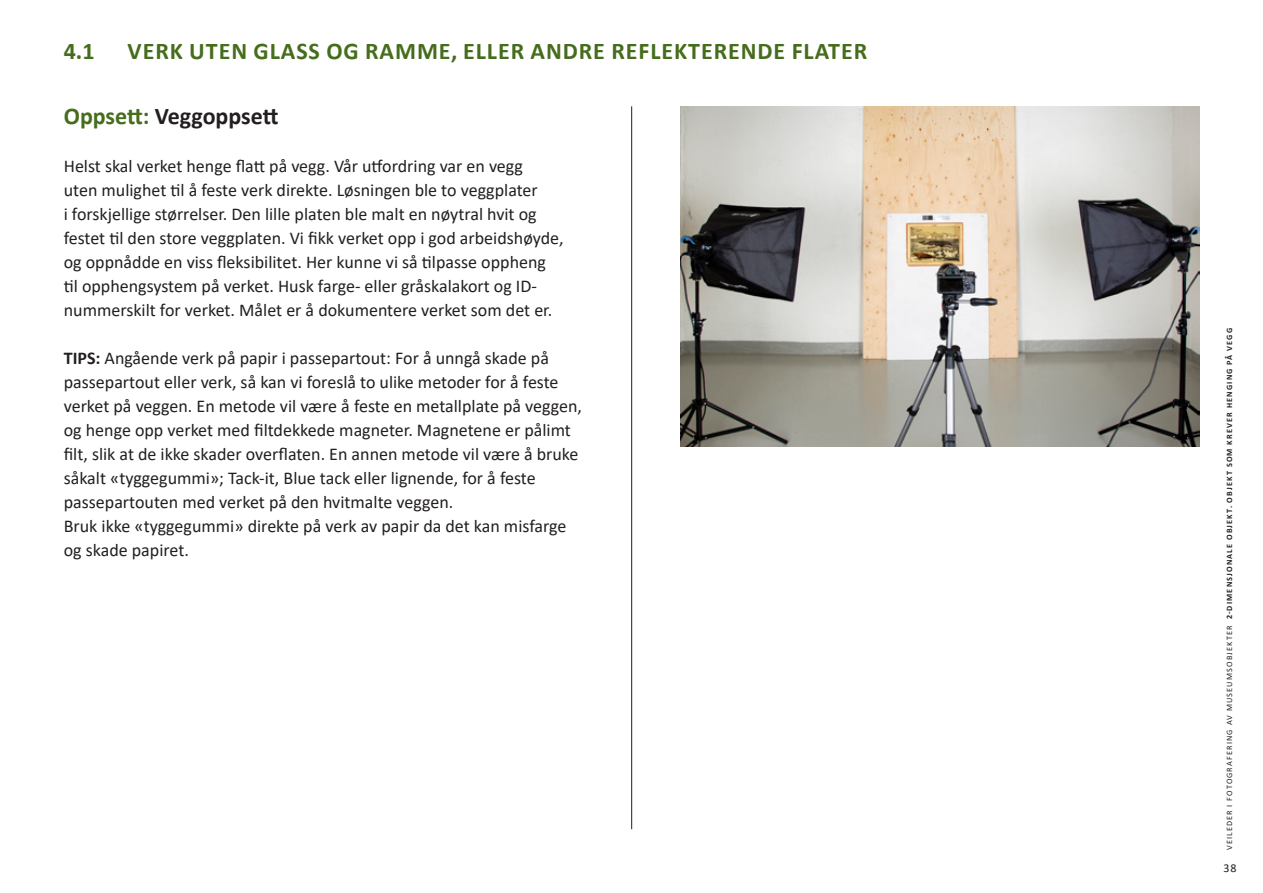
<style>
.page{position:relative;width:1263px;height:893px;background:#fff}
.page>*{position:absolute;margin:0;border:0;box-sizing:border-box;transform-origin:0 0}
.avsnitt{font:700 24px "Calibri";letter-spacing:.04em;color:#456d1c}
.lite_avsnitt{font:700 24px "Calibri";color:#231f20}
.brødtekst{font:18px/24px "Calibri";color:#231f20}
.t1{font:12px "Calibri";color:#231f20}
.t2{font:700 8.25px "Calibri";letter-spacing:.14em;color:#231f20}
.s1{color:#456d1c}
.s2{font-weight:700}
.s3{font-weight:400}
</style>
<div class="page">
<img style="left:680px;top:106px;width:519px;height:340px">
<hr style="left:631px;top:106px;width:1px;height:723px;background:#231f20">
<p class="avsnitt" style="left:64px;top:35px;width:32px">4.1</p>
<p class="avsnitt" style="left:128px;top:35px;width:741px">VERK UTEN GLASS OG RAMME, ELLER ANDRE REFLEKTERENDE FLATER</p>
<p class="lite_avsnitt" style="left:64px;top:99px;width:216px"><span class="s1">Oppsett:</span> Veggoppsett</p>
<p class="brødtekst" style="left:64px;top:154px;width:501px">Helst skal verket henge flatt på vegg. Vår utfordring var en vegg<br>uten mulighet til å feste verk direkte. Løsningen ble to veggplater<br>i forskjellige størrelser. Den lille platen ble malt en nøytral hvit og festet til den store veggplaten. Vi fikk verket opp i god arbeidshøyde, og oppnådde en viss fleksibilitet. Her kunne vi så tilpasse oppheng til opphengsystem på verket. Husk farge- eller gråskalakort og ID-- nummerskilt for verket. Målet er å dokumentere verket som det er.</p>
<p class="brødtekst" style="left:64px;top:346px;width:520px"><span class="s2">TIPS:</span> Angående verk på papir i passepartout: For å unngå skade på passepartout eller verk, så kan vi foreslå to ulike metoder for å feste verket på veggen. En metode vil være å feste en metallplate på veggen, og henge opp verket med filtdekkede magneter. Magnetene er pålimt filt, slik at de ikke skader overflaten. En annen metode vil være å bruke såkalt «tyggegummi»; Tack-it, Blue tack eller lignende, for å feste passepartouten med verket på den hvitmalte veggen.</p>
<p class="brødtekst" style="left:64px;top:514px;width:504px">Bruk ikke «tyggegummi» direkte på verk av papir da det kan misfarge og skade papiret.</p>
<p class="t2" style="left:1223px;top:850px;width:524px;rotate:-90deg"><span class="s3">VEILEDER I FOTOGRAFERING AV MUSEUMSOBJEKTER</span> 2-DIMENSJONALE OBJEKT. OBJEKT SOM KREVER HENGING PÅ VEGG</p>
<p class="t1" style="left:1223px;top:860px;width:15px">38</p>
</div>
